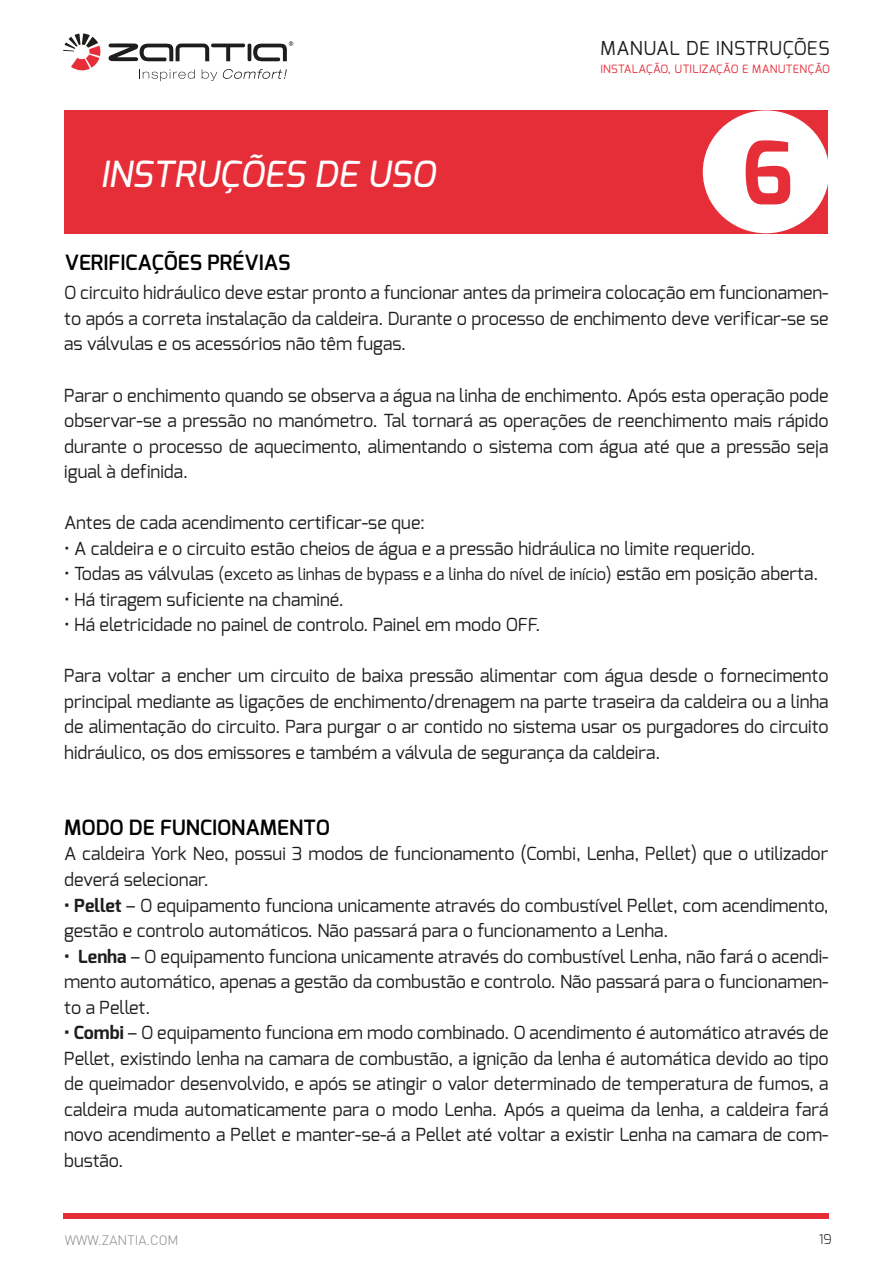
<style>
.page{position:relative;width:893px;height:1263px;background:#fff}
.page>*{position:absolute;margin:0;border:0;box-sizing:border-box;transform-origin:0 0}
.t1{font:700 86.7px "Exo";color:#e62e39}
.t2{font:italic 500 36px "Exo";color:#fff}
.t3{font:600 21px "Exo";color:#000101}
.t4{font:19.2px "Exo";letter-spacing:.03em;color:#1d1d1b}
.t5{font:18px/25.5px "Exo";color:#1d1d1b;text-align:justify}
.t6{font:16.5px "Exo";color:#1d1d1b}
.t7{font:300 13.5px "DIN";color:#878787}
.t8{font:300 13.5px "Exo";color:#1d1d1b}
.t9{font:11.4px "Exo";letter-spacing:.03em;color:#e62e39}
.s1{font-size:18px}
.s2{font-weight:700}
</style>
<div class="page">
<div style="left:64px;top:1214px;width:765px;height:5px;background:#e62e39"></div>
<svg style="left:142px;top:69px;width:53px;height:12px"></svg>
<svg style="left:202px;top:69px;width:15px;height:12px"></svg>
<svg style="left:223px;top:69px;width:64px;height:10px"></svg>
<svg style="left:253px;top:41px;width:40px;height:20px"></svg>
<hr style="left:248px;top:44px;width:3px;height:17px;background:#1d1d1b;border-radius:2px">
<hr style="left:211px;top:44px;width:34px;height:3px;background:#1d1d1b;border-radius:2px">
<svg style="left:63px;top:34px;width:38px;height:37px"></svg>
<svg style="left:108px;top:43px;width:101px;height:18px"></svg>
<div style="left:65px;top:110px;width:763px;height:123px;background:#e62e39"></div>
<div style="left:703px;top:110px;width:126px;height:123px;background:#fff;border-radius:50%"></div>
<h2 class="t2" style="left:100px;top:151px;width:337px">INSTRUÇÕES DE USO</h2>
<p class="t4" style="left:600px;top:36px;width:231px">MANUAL DE INSTRUÇÕES</p>
<p class="t9" style="left:600px;top:62px;width:231px">INSTALAÇÃO, UTILIZAÇÃO E MANUTENÇÃO</p>
<h1 class="t1" style="left:741px;top:117px;width:54px">6</h1>
<p class="t3" style="left:65px;top:248px;width:227px">VERIFICAÇÕES PRÉVIAS</p>
<p class="t5" style="left:64px;top:280px;width:766px">O circuito hidráulico deve estar pronto a funcionar antes da primeira colocação em funcionamen&shy;to após a correta instalação da caldeira. Durante o processo de enchimento deve verificar-se se as válvulas e os acessórios não têm fugas.</p>
<p class="t5" style="left:64px;top:382px;width:766px">Parar o enchimento quando se observa a água na linha de enchimento. Após esta operação pode observar-se a pressão no manómetro. Tal tornará as operações de reenchimento mais rápido durante o processo de aquecimento, alimentando o sistema com água até que a pressão seja igual à definida.</p>
<p class="t5" style="left:64px;top:510px;width:362px">Antes de cada acendimento certificar-se que:</p>
<p class="t5" style="left:64px;top:535px;width:692px">• A caldeira e o circuito estão cheios de água e a pressão hidráulica no limite requerido.</p>
<p class="t6" style="left:64px;top:564px;width:756px"><span class="s1">• Todas as válvulas</span> (exceto as linhas de bypass e a linha do nível de início) <span class="s1">estão em posição aberta.</span></p>
<p class="t5" style="left:64px;top:586px;width:281px">• Há tiragem suficiente na chaminé.</p>
<p class="t5" style="left:64px;top:612px;width:478px">• Há eletricidade no painel de controlo. Painel em modo OFF.</p>
<p class="t5" style="left:64px;top:663px;width:766px">Para voltar a encher um circuito de baixa pressão alimentar com água desde o fornecimento principal mediante as ligações de enchimento/drenagem na parte traseira da caldeira ou a linha de alimentação do circuito. Para purgar o ar contido no sistema usar os purgadores do circuito hidráulico, os dos emissores e também a válvula de segurança da caldeira.</p>
<p class="t3" style="left:64px;top:814px;width:267px">MODO DE FUNCIONAMENTO</p>
<p class="t5" style="left:64px;top:841px;width:766px">A caldeira York Neo, possui 3 modos de funcionamento (Combi, Lenha, Pellet) que o utilizador deverá selecionar.</p>
<p class="t5" style="left:64px;top:892px;width:766px"><span class="s2">• Pellet</span> – O equipamento funciona unicamente através do combustível Pellet, com acendimento, gestão e controlo automáticos. Não passará para o funcionamento a Lenha.</p>
<p class="t5" style="left:64px;top:943px;width:766px"><span class="s2">• Lenha</span> – O equipamento funciona unicamente através do combustível Lenha, não fará o acendi&shy;mento automático, apenas a gestão da combustão e controlo. Não passará para o funcionamen&shy;to a Pellet.</p>
<p class="t5" style="left:64px;top:1020px;width:766px"><span class="s2">• Combi</span> – O equipamento funciona em modo combinado. O acendimento é automático através de Pellet, existindo lenha na camara de combustão, a ignição da lenha é automática devido ao tipo de queimador desenvolvido, e após se atingir o valor determinado de temperatura de fumos, a caldeira muda automaticamente para o modo Lenha. Após a queima da lenha, a caldeira fará novo acendimento a Pellet e manter-se-á a Pellet até voltar a existir Lenha na camara de com&shy;bustão.</p>
<p class="t7" style="left:65px;top:1232px;width:115px">WWW.ZANTIA.COM</p>
<p class="t8" style="left:819px;top:1230px;width:14px">19</p>
</div>
